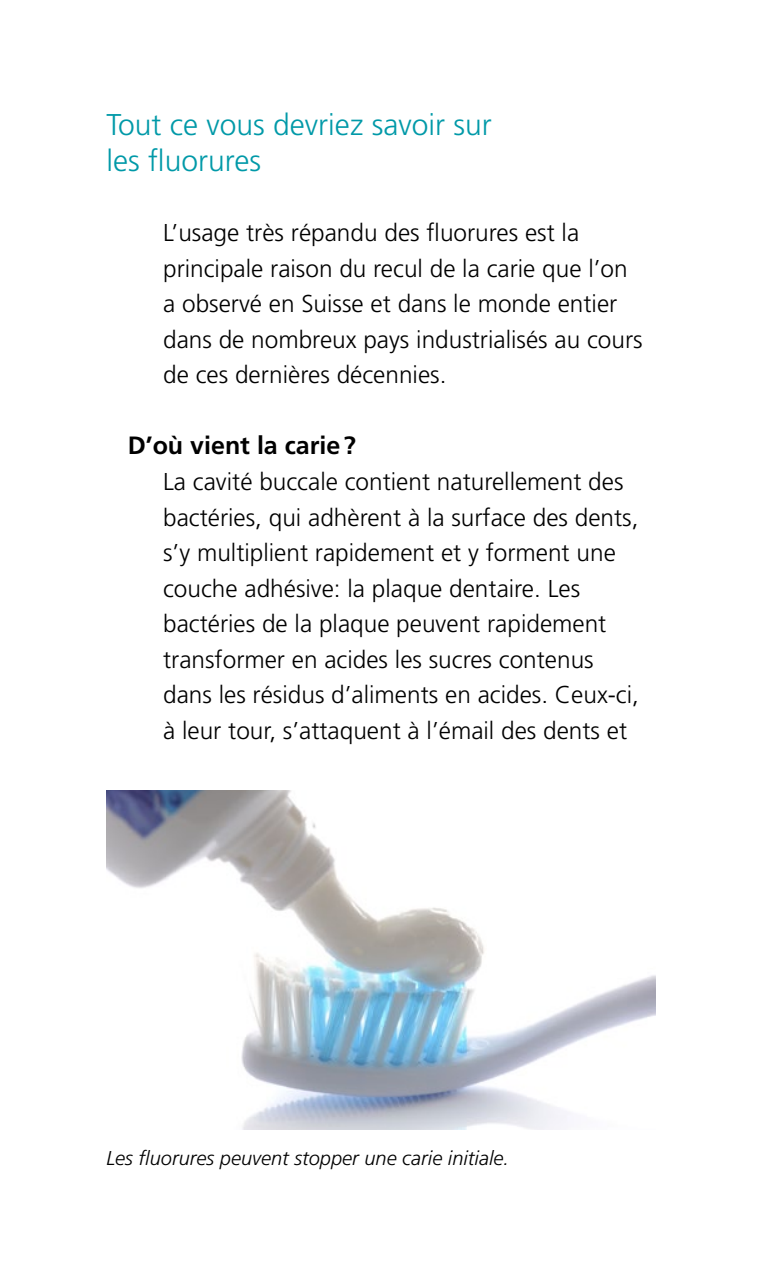
<style>
.page{position:relative;width:759px;height:1276px;background:#fff}
.page>*{position:absolute;margin:0;border:0;box-sizing:border-box;transform-origin:0 0}
.Grosse_Überschirft{font:300 30px/36px "Frutiger LT";color:#0099a8}
.Überschrift{font:700 25px "Frutiger LT";color:#000}
.Grundtext_00{font:300 24.5px/35.5px "Frutiger LT";color:#000}
.Bildlegende{font:italic 300 20px "Frutiger LT";color:#000}
</style>
<div class="page">
<img style="left:106px;top:790px;width:549px;height:339px">
<p class="Grosse_Überschirft" style="left:106px;top:107px;width:387px">Tout ce vous devriez savoir sur les fluorures</p>
<p class="Grundtext_00" style="left:163px;top:215px;width:481px">L’usage très répandu des fluorures est la principale raison du recul de la carie que l’on a observé en Suisse et dans le monde entier dans de nombreux pays industrialisés au cours de ces dernières décennies.</p>
<p class="Überschrift" style="left:128px;top:431px;width:230px">D’où vient la carie?</p>
<p class="Grundtext_00" style="left:163px;top:464px;width:477px">La cavité buccale contient naturellement des bactéries, qui adhèrent à la surface des dents, s’y multiplient rapidement et y forment une couche adhésive: la plaque dentaire. Les bactéries de la plaque peuvent rapidement transformer en acides les sucres contenus dans les résidus d’aliments en acides. Ceux-ci, à leur tour, s’attaquent à l’émail des dents et</p>
<p class="Bildlegende" style="left:106px;top:1146px;width:404px">Les fluorures peuvent stopper une carie initiale.</p>
</div>
